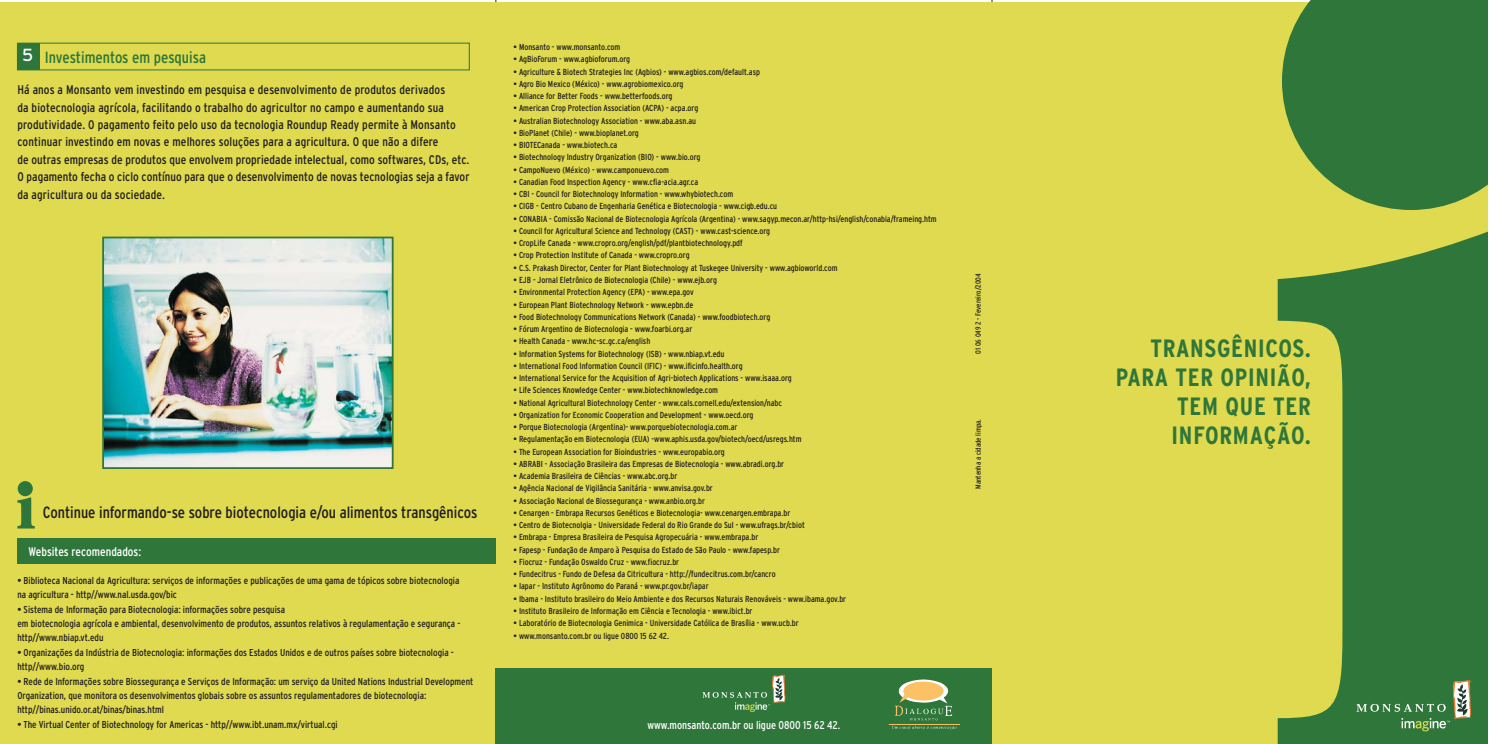
<style>
.page{position:relative;width:1489px;height:744px;background:#fff}
.page>*{position:absolute;margin:0;border:0;box-sizing:border-box;transform-origin:0 0}
.t1{font:700 condensed 25px/28.8px "Interstate";letter-spacing:.03em;color:#2f763a;text-align:right}
.t2{font:condensed 16.25px "Interstate";color:#231f20}
.t3{font:condensed 16.25px "Interstate";color:#2f763a}
.t4{font:condensed 12.5px/17.4px "Interstate";letter-spacing:.01em;color:#231f20}
.t5{font:condensed 12.5px "Interstate";color:#fff}
.t6{font:condensed 11.25px "Interstate";color:#fff}
.t7{font:condensed 10px/14.4px "Interstate";color:#231f20}
.t8{font:condensed 8.75px "Interstate";color:#231f20}
.t9{font:condensed 7.5px "Interstate";color:#231f20}
.s1{font-stretch:normal;font-size:17.5px;color:#fff}
</style>
<div class="page">
<div style="left:0;top:2px;width:1488px;height:742px;background:#dfda4f"></div>
<svg style="left:1282px;top:0;width:206px;height:210px;background:#43813c"></svg>
<svg style="left:1277px;top:231px;width:211px;height:513px;fill:#2f763a"></svg>
<div style="left:496px;top:668px;width:496px;height:76px;background:#2f763a"></div>
<div style="left:18px;top:481px;width:15px;height:15px;background:#2f763a;border-radius:50%"></div>
<svg style="left:17px;top:497px;width:18px;height:31px"></svg>
<div style="left:17px;top:538px;width:479px;height:26px;background:#2f763a"></div>
<img style="left:105px;top:240px;width:285px;height:226px">
<div style="left:102px;top:237px;width:291px;height:232px;border:2px solid #2f763a"></div>
<div style="left:17px;top:43px;width:22px;height:27px;background:#2f763a"></div>
<svg style="left:702px;top:674px;width:83px;height:38px"></svg>
<svg style="left:892px;top:679px;width:64px;height:50px"></svg>
<hr style="left:889px;top:724px;width:71px;height:1px;background:#fcc164">
<svg style="left:1356px;top:679px;width:115px;height:52px;background:#4b844f"></svg>
<h2 class="t3" style="left:22px;top:51px;width:185px"><span class="s1">5</span> Investimentos em pesquisa</h2>
<p class="t4" style="left:17px;top:82px;width:454px">Há anos a Monsanto vem investindo em pesquisa e desenvolvimento de produtos derivados<br>da biotecnologia agrícola, facilitando o trabalho do agricultor no campo e aumentando sua produtividade. O pagamento feito pelo uso da tecnologia Roundup Ready permite à Monsanto continuar investindo em novas e melhores soluções para a agricultura. O que não a difere<br>de outras empresas de produtos que envolvem propriedade intelectual, como softwares, CDs, etc.<br>O pagamento fecha o ciclo contínuo para que o desenvolvimento de novas tecnologias seja a favor da agricultura ou da sociedade.</p>
<h2 class="t2" style="left:43px;top:506px;width:436px">Continue informando-se sobre biotecnologia e/ou alimentos transgênicos</h2>
<h3 class="t5" style="left:28px;top:547px;width:114px">Websites recomendados:</h3>
<p class="t7" style="left:17px;top:574px;width:443px">• Biblioteca Nacional da Agricultura: serviços de informações e publicações de uma gama de tópicos sobre biotecnologia na agricultura - http//www.nal.usda.gov/bic</p>
<p class="t7" style="left:17px;top:603px;width:444px">• Sistema de Informação para Biotecnologia: informações sobre pesquisa<br>em biotecnologia agrícola e ambiental, desenvolvimento de produtos, assuntos relativos à regulamentação e segurança - http//www.nbiap.vt.edu</p>
<p class="t7" style="left:17px;top:646px;width:438px">• Organizações da Indústria de Biotecnologia: informações dos Estados Unidos e de outros países sobre biotecnologia - http//www.bio.org</p>
<p class="t7" style="left:17px;top:674px;width:457px">• Rede de Informações sobre Biossegurança e Serviços de Informação: um serviço da United Nations Industrial Development<br>Organization, que monitora os desenvolvimentos globais sobre os assuntos regulamentadores de biotecnologia: http//binas.unido.or.at/binas/binas.html</p>
<p class="t7" style="left:17px;top:718px;width:322px">• The Virtual Center of Biotechnology for Americas - http//www.ibt.unam.mx/virtual.cgi</p>
<p class="t8" style="left:513px;top:44px;width:108px">• Monsanto - www.monsanto.com</p>
<p class="t8" style="left:513px;top:56px;width:118px">• AgBioForum - www.agbioforum.org</p>
<p class="t8" style="left:513px;top:68px;width:248px">• Agriculture &amp; Biotech Strategies Inc (Agbios) - www.agbios.com/default.asp</p>
<p class="t8" style="left:513px;top:80px;width:171px">• Agro Bio Mexico (México) - www.agrobiomexico.org</p>
<p class="t8" style="left:513px;top:93px;width:160px">• Alliance for Better Foods - www.betterfoods.org</p>
<p class="t8" style="left:513px;top:105px;width:186px">• American Crop Protection Association (ACPA) - acpa.org</p>
<p class="t8" style="left:513px;top:117px;width:184px">• Australian Biotechnology Association - www.aba.asn.au</p>
<p class="t8" style="left:513px;top:129px;width:127px">• BioPlanet (Chile) - www.bioplanet.org</p>
<p class="t8" style="left:513px;top:142px;width:105px">• BIOTECanada - www.biotech.ca</p>
<p class="t8" style="left:513px;top:154px;width:188px">• Biotechnology Industry Organization (BIO) - www.bio.org</p>
<p class="t8" style="left:513px;top:166px;width:157px">• CampoNuevo (México) - www.camponuevo.com</p>
<p class="t8" style="left:513px;top:179px;width:186px">• Canadian Food Inspection Agency - www.cfia-acia.agr.ca</p>
<p class="t8" style="left:513px;top:191px;width:221px">• CBI - Council for Biotechnology Information - www.whybiotech.com</p>
<p class="t8" style="left:513px;top:203px;width:265px">• CIGB - Centro Cubano de Engenharia Genética e Biotecnologia - www.cigb.edu.cu</p>
<p class="t8" style="left:513px;top:215px;width:425px">• CONABIA - Comissão Nacional de Biotecnologia Agrícola (Argentina) - www.sagyp.mecon.ar/http-hsi/english/conabia/frameing.htm</p>
<p class="t8" style="left:513px;top:228px;width:258px">• Council for Agricultural Science and Technology (CAST) - www.cast-science.org</p>
<p class="t8" style="left:513px;top:240px;width:231px">• CropLife Canada - www.cropro.org/english/pdf/plantbiotechnology.pdf</p>
<p class="t8" style="left:513px;top:252px;width:178px">• Crop Protection Institute of Canada - www.cropro.org</p>
<p class="t8" style="left:513px;top:264px;width:325px">• C.S. Prakash Director, Center for Plant Biotechnology at Tuskegee University - www.agbioworld.com</p>
<p class="t8" style="left:513px;top:277px;width:205px">• EJB - Jornal Eletrônico de Biotecnologia (Chile) - www.ejb.org</p>
<p class="t8" style="left:513px;top:289px;width:182px">• Environmental Protection Agency (EPA) - www.epa.gov</p>
<p class="t8" style="left:513px;top:301px;width:181px">• European Plant Biotechnology Network - www.epbn.de</p>
<p class="t8" style="left:513px;top:313px;width:258px">• Food Biotechnology Communications Network (Canada) - www.foodbiotech.org</p>
<p class="t8" style="left:513px;top:326px;width:180px">• Fórum Argentino de Biotecnologia - www.foarbi.org.ar</p>
<p class="t8" style="left:513px;top:338px;width:138px">• Health Canada - www.hc-sc.gc.ca/english</p>
<p class="t8" style="left:513px;top:350px;width:212px">• Information Systems for Biotechnology (ISB) - www.nbiap.vt.edu</p>
<p class="t8" style="left:513px;top:362px;width:231px">• International Food Information Council (IFIC) - www.ificinfo.health.org</p>
<p class="t8" style="left:513px;top:375px;width:280px">• International Service for the Acquisition of Agri-biotech Applications - www.isaaa.org</p>
<p class="t8" style="left:513px;top:387px;width:206px">• Life Sciences Knowledge Center - www.biotechknowledge.com</p>
<p class="t8" style="left:513px;top:399px;width:270px">• National Agricultural Biotechnology Center - www.cals.cornell.edu/extension/nabc</p>
<p class="t8" style="left:513px;top:411px;width:241px">• Organization for Economic Cooperation and Development - www.oecd.org</p>
<p class="t8" style="left:513px;top:424px;width:225px">• Porque Biotecnologia (Argentina)- www.porquebiotecnologia.com.ar</p>
<p class="t8" style="left:513px;top:436px;width:289px">• Regulamentação em Biotecnologia (EUA) -www.aphis.usda.gov/biotech/oecd/usregs.htm</p>
<p class="t8" style="left:513px;top:448px;width:213px">• The European Association for Bioindustries - www.europabio.org</p>
<p class="t8" style="left:513px;top:460px;width:272px">• ABRABI - Associação Brasileira das Empresas de Biotecnologia - www.abradi.org.br</p>
<p class="t8" style="left:513px;top:473px;width:165px">• Academia Brasileira de Ciências - www.abc.org.br</p>
<p class="t8" style="left:513px;top:485px;width:201px">• Agência Nacional de Vigilância Sanitária - www.anvisa.gov.br</p>
<p class="t8" style="left:513px;top:497px;width:193px">• Associação Nacional de Biossegurança - www.anbio.org.br</p>
<p class="t8" style="left:513px;top:509px;width:278px">• Cenargen - Embrapa Recursos Genéticos e Biotecnologia- www.cenargen.embrapa.br</p>
<p class="t8" style="left:513px;top:522px;width:293px">• Centro de Biotecnolgia - Universidade Federal do Rio Grande do Sul - www.ufrags.br/cbiot</p>
<p class="t8" style="left:513px;top:534px;width:246px">• Embrapa - Empresa Brasileira de Pesquisa Agropecuária - www.embrapa.br</p>
<p class="t8" style="left:513px;top:546px;width:268px">• Fapesp - Fundação de Amparo à Pesquisa do Estado de São Paulo - www.fapesp.br</p>
<p class="t8" style="left:513px;top:558px;width:167px">• Fiocruz - Fundação Oswaldo Cruz - www.fiocruz.br</p>
<p class="t8" style="left:513px;top:571px;width:264px">• Fundecitrus - Fundo de Defesa da Citricultura - http://fundecitrus.com.br/cancro</p>
<p class="t8" style="left:513px;top:583px;width:197px">• Iapar - Instituto Agrônomo do Paraná - www.pr.gov.br/iapar</p>
<p class="t8" style="left:513px;top:595px;width:334px">• Ibama - Instituto brasileiro do Meio Ambiente e dos Recursos Naturais Renováveis - www.ibama.gov.br</p>
<p class="t8" style="left:513px;top:607px;width:240px">• Instituto Brasileiro de Informação em Ciência e Tecnologia - www.ibict.br</p>
<p class="t8" style="left:513px;top:620px;width:287px">• Laboratório de Biotecnologia Genimica - Universidade Católica de Brasília - www.ucb.br</p>
<p class="t8" style="left:513px;top:632px;width:157px">• www.monsanto.com.br ou ligue 0800 15 62 42.</p>
<p class="t6" style="left:647px;top:721px;width:194px">www.monsanto.com.br ou ligue 0800 15 62 42.</p>
<p class="t9" style="left:975px;top:354px;width:82px;rotate:-90deg">01 06 049 2 - Fevereiro/2004</p>
<p class="t9" style="left:975px;top:489px;width:71px;rotate:-90deg">Mantenha a cidade limpa.</p>
<h1 class="t1" style="left:1115px;top:336px;width:197px">TRANSGÊNICOS.<br>PARA TER OPINIÃO,<br>TEM QUE TER<br>INFORMAÇÃO.</h1>
</div>
